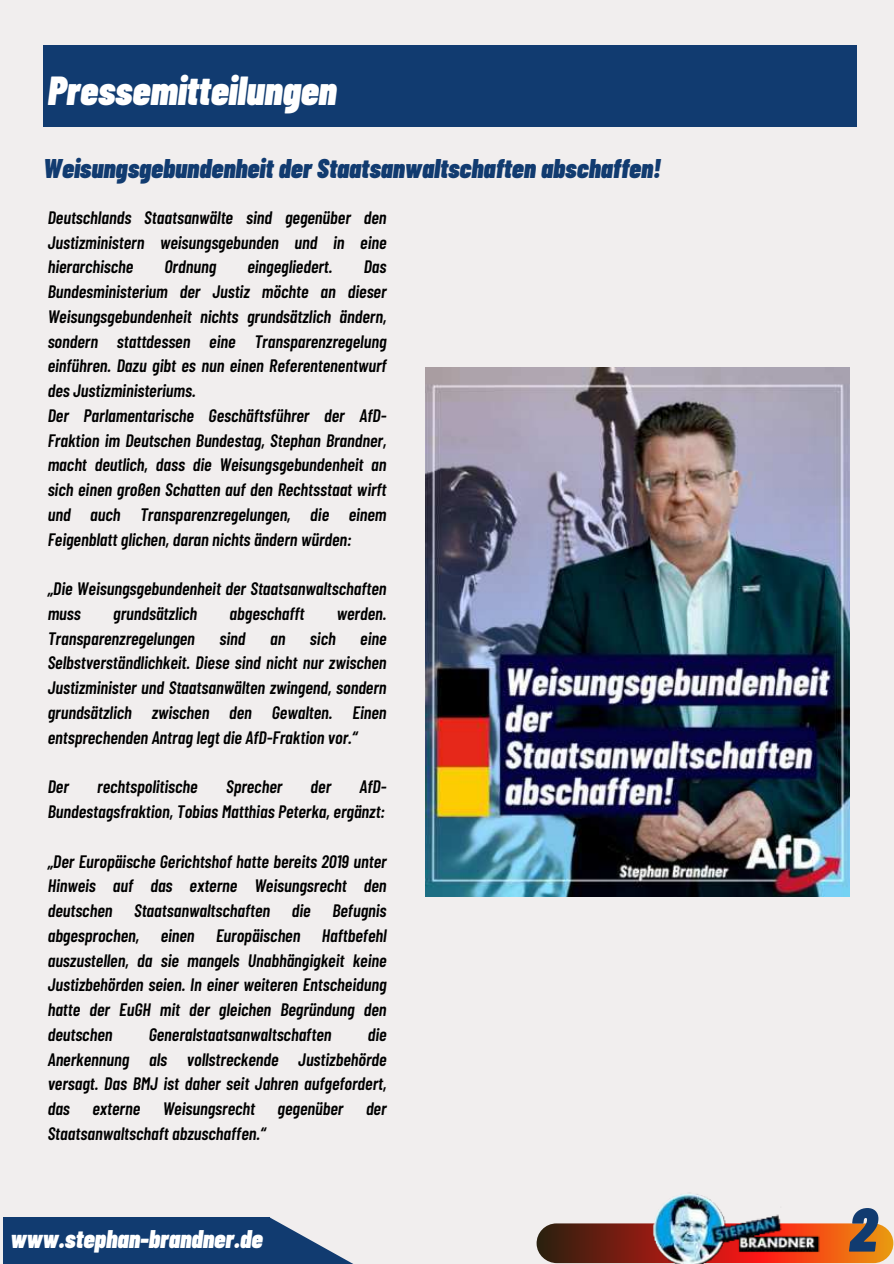
<style>
.page{position:relative;width:894px;height:1264px;background:#fff}
.page>*{position:absolute;margin:0;border:0;box-sizing:border-box;transform-origin:0 0}
.t1{font:italic 900 61.5px "Barlow Condensed";color:#113b70}
.t2{font:italic 900 40.5px "Barlow Condensed";color:#fff}
.t3{font:italic 900 27px "Barlow Condensed";color:#113b70}
.t4{font:italic 900 25.5px "Barlow Condensed";color:#fff}
.t5{font:italic 600 18px/24.8px "Barlow Condensed";color:#000;text-align:justify}
</style>
<div class="page">
<div style="left:0;top:0;width:893px;height:1263px;background:#f1eeee"></div>
<div style="left:43px;top:45px;width:813px;height:82px;background:#113b70"></div>
<svg style="left:536px;top:1223px;width:356px;height:40px;background:#9c481c"></svg>
<svg style="left:270px;top:1217px;width:82px;height:46px"></svg>
<div style="left:3px;top:1217px;width:267px;height:46px;background:#113b70"></div>
<img style="left:649px;top:1192px;width:171px;height:71px">
<img style="left:425px;top:367px;width:423px;height:529px">
<h2 class="t2" style="left:48px;top:61px;width:290px">Pressemitteilungen</h2>
<h3 class="t3" style="left:43px;top:149px;width:619px">Weisungsgebundenheit der Staatsanwaltschaften abschaffen!</h3>
<p class="t5" style="left:48px;top:204px;width:340px">Deutschlands Staatsanwälte sind gegenüber den Justizministern weisungsgebunden und in eine hierarchische</p>
<p class="t5" style="left:164px;top:253px;width:53px">Ordnung</p>
<p class="t5" style="left:247px;top:253px;width:87px">eingegliedert.</p>
<p class="t5" style="left:48px;top:253px;width:340px;text-align:left;text-indent:316px">Das Bundesministerium der Justiz möchte an dieser Weisungsgebundenheit nichts grundsätzlich ändern, sondern stattdessen eine Transparenzregelung einführen. Dazu gibt es nun einen Referentenentwurf des Justizministeriums.<br>Der Parlamentarische Geschäftsführer der AfD-Fraktion im Deutschen Bundestag, Stephan Brandner, macht deutlich, dass die Weisungsgebundenheit an sich einen großen Schatten auf den Rechtsstaat wirft und auch Transparenzregelungen, die einem Feigenblatt glichen, daran nichts ändern würden:</p>
<p class="t5" style="left:48px;top:575px;width:340px">„Die Weisungsgebundenheit der Staatsanwaltschaften muss</p>
<p class="t5" style="left:113px;top:600px;width:86px">grundsätzlich</p>
<p class="t5" style="left:229px;top:600px;width:76px">abgeschafft</p>
<p class="t5" style="left:337px;top:600px;width:51px">werden.</p>
<p class="t5" style="left:48px;top:624px;width:149px">Transparenzregelungen</p>
<p class="t5" style="left:219px;top:624px;width:27px">sind</p>
<p class="t5" style="left:270px;top:624px;width:17px">an</p>
<p class="t5" style="left:310px;top:624px;width:27px">sich</p>
<p class="t5" style="left:48px;top:624px;width:340px;text-indent:312px">eine Selbstverständlichkeit. Diese sind nicht nur zwischen Justizminister und Staatsanwälten zwingend, sondern grundsätzlich zwischen den Gewalten. Einen entsprechenden Antrag legt die AfD-Fraktion vor.“</p>
<p class="t5" style="left:48px;top:773px;width:23px">Der</p>
<p class="t5" style="left:97px;top:773px;width:102px">rechtspolitische</p>
<p class="t5" style="left:226px;top:773px;width:58px">Sprecher</p>
<p class="t5" style="left:310px;top:773px;width:22px">der</p>
<p class="t5" style="left:48px;top:773px;width:340px;text-align:right">AfD-<br>Bundestagsfraktion, Tobias Matthias Peterka, ergänzt:</p>
<p class="t5" style="left:48px;top:847px;width:340px">„Der Europäische Gerichtshof hatte bereits 2019 unter Hinweis auf das externe Weisungsrecht den deutschen Staatsanwaltschaften die Befugnis abgesprochen, einen Europäischen Haftbefehl auszustellen, da sie mangels Unabhängigkeit keine Justizbehörden seien. In einer weiteren Entscheidung hatte der EuGH mit der gleichen Begründung den deutschen</p>
<p class="t5" style="left:48px;top:1020px;width:340px;text-indent:320px">die Anerkennung als vollstreckende Justizbehörde versagt. Das BMJ ist daher seit Jahren aufgefordert, das</p>
<p class="t5" style="left:149px;top:1020px;width:184px">Generalstaatsanwaltschaften</p>
<p class="t5" style="left:92px;top:1095px;width:49px">externe</p>
<p class="t5" style="left:163px;top:1095px;width:94px">Weisungsrecht</p>
<p class="t5" style="left:277px;top:1095px;width:67px">gegenüber</p>
<p class="t5" style="left:366px;top:1095px;width:22px">der</p>
<p class="t5" style="left:48px;top:1119px;width:219px">Staatsanwaltschaft abzuschaffen.“</p>
<h3 class="t4" style="left:10px;top:1220px;width:254px">www.stephan-brandner.de</h3>
<h1 class="t1" style="left:848px;top:1185px;width:29px">2</h1>
</div>
